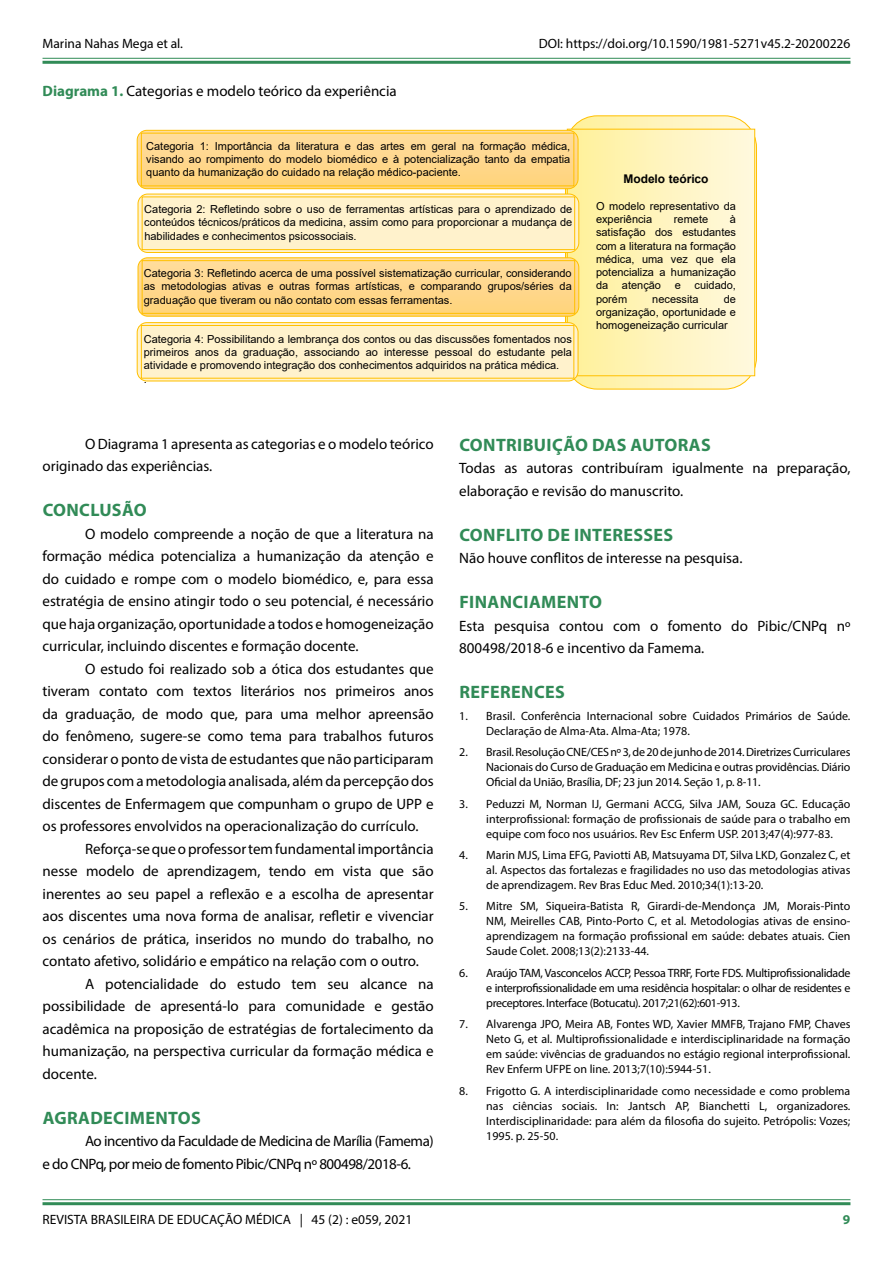
<style>
.page{position:relative;width:893px;height:1263px;background:#fff}
.page>*{position:absolute;margin:0;border:0;box-sizing:border-box;transform-origin:0 0}
.t1{font:700 18px "Myriad Pro";letter-spacing:.02em;color:#318b57}
.t2{font:15px/22.5px "Myriad Pro";color:#000}
.t3{font:15px/22.5px "Myriad Pro";letter-spacing:-.03em;color:#000}
.t4{font:13.5px "Myriad Pro";color:#000}
.t5{font:700 13.5px "Myriad Pro";color:#318b57}
.t6{font:12px/15px "Myriad Pro";color:#000;text-align:justify}
.t7{font:700 12px "Arial";color:#000}
.t8{font:10.95px/13.2px "Arial";color:#000;text-align:justify}
.s1{font-weight:700;color:#318b57}
</style>
<div class="page">
<hr style="left:43px;top:1199px;width:807px;height:1px;background:#318b57">
<hr style="left:43px;top:1202px;width:807px;height:3px;background:#318b57">
<hr style="left:43px;top:58px;width:807px;height:1px;background:#318b57">
<hr style="left:43px;top:61px;width:807px;height:3px;background:#318b57">
<svg style="left:565px;top:116px;width:191px;height:273px;background:#fff3bd"></svg>
<div style="left:565px;top:116px;width:192px;height:273px;border:1px solid #ffc000;border-radius:32px"></div>
<div style="left:567px;top:129px;width:188px;height:247px;background:linear-gradient(to right,#ffef95,#fff9e2)"></div>
<div style="left:567px;top:129px;width:188px;height:247px;border:1px solid #ffc000"></div>
<div style="left:138px;top:258px;width:441px;height:58px;border:1px solid #ffc000;border-radius:10px"></div>
<div style="left:142px;top:261px;width:433px;height:52px;background:linear-gradient(to bottom,#ffdc9e,#ffd47d)"></div>
<div style="left:142px;top:260px;width:433px;height:54px;border:1px solid #ffc000"></div>
<svg style="left:138px;top:194px;width:441px;height:59px;background:#ffdf81"></svg>
<div style="left:142px;top:197px;width:433px;height:53px;background:#fff2cc"></div>
<div style="left:142px;top:197px;width:433px;height:53px;border:1px solid #ffc000"></div>
<svg style="left:137px;top:322px;width:441px;height:59px;background:#ffe083"></svg>
<div style="left:141px;top:325px;width:433px;height:53px;background:#fff2cc"></div>
<div style="left:141px;top:325px;width:433px;height:53px;border:1px solid #ffc000"></div>
<svg style="left:137px;top:130px;width:441px;height:59px"></svg>
<div style="left:137px;top:130px;width:441px;height:59px;border:1px solid #ffc000;border-radius:10px"></div>
<div style="left:141px;top:133px;width:433px;height:53px;background:linear-gradient(to bottom,#ffdc9e,#ffd37c)"></div>
<div style="left:141px;top:133px;width:433px;height:53px;border:1px solid #ffc000"></div>
<p class="t4" style="left:43px;top:35px;width:142px">Marina Nahas Mega et al.</p>
<p class="t4" style="left:539px;top:35px;width:313px">DOI: https://doi.org/10.1590/1981-5271v45.2-20200226</p>
<p class="t2" style="left:43px;top:80px;width:356px"><span class="s1">Diagrama 1.</span> Categorias e modelo teórico da experiência</p>
<p class="t8" style="left:146px;top:139px;width:426px">Categoria 1: Importância da literatura e das artes em geral na formação médica, visando ao rompimento do modelo biomédico e à potencialização tanto da empatia quanto da humanização do cuidado na relação médico-paciente.</p>
<p class="t8" style="left:144px;top:203px;width:430px">Categoria 2: Refletindo sobre o uso de ferramentas artísticas para o aprendizado de conteúdos técnicos/práticos da medicina, assim como para proporcionar a mudança de habilidades e conhecimentos psicossociais.</p>
<p class="t8" style="left:144px;top:267px;width:429px">Categoria 3: Refletindo acerca de uma possível sistematização curricular, considerando as metodologias ativas e outras formas artísticas, e comparando grupos/séries da graduação que tiveram ou não contato com essas ferramentas.</p>
<p class="t8" style="left:144px;top:332px;width:429px;text-align:left">Categoria 4: Possibilitando a lembrança dos contos ou das discussões fomentados nos primeiros anos da graduação, associando ao interesse pessoal do estudante pela atividade e promovendo integração dos conhecimentos adquiridos na prática médica.<br>.</p>
<p class="t7" style="left:623px;top:171px;width:87px">Modelo teórico</p>
<p class="t8" style="left:596px;top:200px;width:142px">O modelo representativo da experiência</p>
<p class="t8" style="left:596px;top:213px;width:142px;text-indent:134px">à satisfação dos estudantes com a literatura na formação médica, uma vez que ela potencializa a humanização da atenção e cuidado, porém</p>
<p class="t8" style="left:674px;top:213px;width:36px">remete</p>
<p class="t8" style="left:596px;top:292px;width:142px;text-indent:128px">de organização, oportunidade e homogeneização curricular</p>
<p class="t8" style="left:652px;top:292px;width:48px">necessita</p>
<p class="t2" style="left:43px;top:432px;width:393px;text-indent:43px">O Diagrama 1 apresenta as categorias e o modelo teórico originado das experiências.</p>
<p class="t1" style="left:43px;top:498px;width:105px">CONCLUSÃO</p>
<p class="t2" style="left:43px;top:522px;width:393px;text-align:justify;text-indent:43px">O modelo compreende a noção de que a literatura na formação médica potencializa a humanização da atenção e do cuidado e rompe com o modelo biomédico, e, para essa estratégia de ensino atingir todo o seu potencial, é necessário que haja organização, oportunidade a todos e homogeneização curricular, incluindo discentes e formação docente.</p>
<p class="t2" style="left:43px;top:657px;width:393px;text-align:justify;text-indent:43px">O estudo foi realizado sob a ótica dos estudantes que tiveram contato com textos literários nos primeiros anos da graduação, de modo que, para uma melhor apreensão do fenômeno, sugere-se como tema para trabalhos futuros considerar o ponto de vista de estudantes que não participaram de grupos com a metodologia analisada, além da percepção dos discentes de Enfermagem que compunham o grupo de UPP e os professores envolvidos na operacionalização do currículo.</p>
<p class="t2" style="left:85px;top:837px;width:350px">Reforça-se que o professor tem fundamental importância</p>
<p class="t2" style="left:43px;top:860px;width:393px">nesse modelo de aprendizagem, tendo em vista que são</p>
<p class="t2" style="left:43px;top:882px;width:393px">inerentes ao seu papel a reflexão e a escolha de apresentar</p>
<p class="t2" style="left:43px;top:905px;width:393px">aos discentes uma nova forma de analisar, refletir e vivenciar</p>
<p class="t2" style="left:43px;top:927px;width:393px">os cenários de prática, inseridos no mundo do trabalho, no</p>
<p class="t2" style="left:43px;top:950px;width:378px">contato afetivo, solidário e empático na relação com o outro.</p>
<p class="t2" style="left:85px;top:972px;width:350px">A potencialidade do estudo tem seu alcance na</p>
<p class="t2" style="left:43px;top:995px;width:393px">possibilidade de apresentá-lo para comunidade e gestão</p>
<p class="t2" style="left:43px;top:1017px;width:393px">acadêmica na proposição de estratégias de fortalecimento da</p>
<p class="t2" style="left:43px;top:1040px;width:393px">humanização, na perspectiva curricular da formação médica e</p>
<p class="t2" style="left:43px;top:1062px;width:56px">docente.</p>
<p class="t1" style="left:43px;top:1106px;width:160px">AGRADECIMENTOS</p>
<p class="t3" style="left:43px;top:1130px;width:393px;text-indent:43px">Ao incentivo da Faculdade de Medicina de Marília (Famema) e do CNPq, por meio de fomento Pibic/CNPq nº 800498/2018-6.</p>
<p class="t1" style="left:459px;top:433px;width:253px">CONTRIBUIÇÃO DAS AUTORAS</p>
<p class="t2" style="left:459px;top:457px;width:393px">Todas as autoras contribuíram igualmente na preparação, elaboração e revisão do manuscrito.</p>
<p class="t1" style="left:459px;top:523px;width:215px">CONFLITO DE INTERESSES</p>
<p class="t2" style="left:459px;top:547px;width:285px">Não houve conflitos de interesse na pesquisa.</p>
<p class="t1" style="left:459px;top:591px;width:144px">FINANCIAMENTO</p>
<p class="t2" style="left:459px;top:614px;width:393px">Esta pesquisa contou com o fomento do Pibic/CNPq nº<br>800498/2018-6 e incentivo da Famema.</p>
<p class="t1" style="left:459px;top:681px;width:107px">REFERENCES</p>
<p class="t6" style="left:486px;top:708px;width:366px;text-indent:-27px">1. Brasil. Conferência Internacional sobre Cuidados Primários de Saúde.<br>Declaração de Alma-Ata. Alma-Ata; 1978.</p>
<p class="t6" style="left:486px;top:744px;width:366px;text-indent:-27px">2. Brasil. Resolução CNE/CES nº 3, de 20 de junho de 2014. Diretrizes Curriculares Nacionais do Curso de Graduação em Medicina e outras providências. Diário Oficial da União, Brasília, DF; 23 jun 2014. Seção 1, p. 8-11.</p>
<p class="t6" style="left:486px;top:796px;width:366px;text-indent:-27px">3. Peduzzi M, Norman IJ, Germani ACCG, Silva JAM, Souza GC. Educação interprofissional: formação de profissionais de saúde para o trabalho em equipe com foco nos usuários. Rev Esc Enferm USP. 2013;47(4):977-83.</p>
<p class="t6" style="left:486px;top:847px;width:366px;text-indent:-27px">4. Marin MJS, Lima EFG, Paviotti AB, Matsuyama DT, Silva LKD, Gonzalez C, et al. Aspectos das fortalezas e fragilidades no uso das metodologias ativas de aprendizagem. Rev Bras Educ Med. 2010;34(1):13-20.</p>
<p class="t6" style="left:486px;top:899px;width:366px;text-indent:-27px">5. Mitre SM, Siqueira-Batista R, Girardi-de-Mendonça JM, Morais-Pinto NM, Meirelles CAB, Pinto-Porto C, et al. Metodologias ativas de ensino&shy;aprendizagem na formação profissional em saúde: debates atuais. Cien Saude Colet. 2008;13(2):2133-44.</p>
<p class="t6" style="left:486px;top:965px;width:366px;text-indent:-27px">6. Araújo TAM, Vasconcelos ACCP, Pessoa TRRF, Forte FDS. Multiprofissionalidade e interprofissionalidade em uma residência hospitalar: o olhar de residentes e preceptores. Interface (Botucatu). 2017;21(62):601-913.</p>
<p class="t6" style="left:486px;top:1016px;width:366px;text-indent:-27px">7. Alvarenga JPO, Meira AB, Fontes WD, Xavier MMFB, Trajano FMP, Chaves Neto G, et al. Multiprofissionalidade e interdisciplinaridade na formação em saúde: vivências de graduandos no estágio regional interprofissional.<br>Rev Enferm UFPE on line. 2013;7(10):5944-51.</p>
<p class="t6" style="left:486px;top:1083px;width:366px;text-indent:-27px">8. Frigotto G. A interdisciplinaridade como necessidade e como problema nas ciências sociais. In: Jantsch AP, Bianchetti L, organizadores.<br>Interdisciplinaridade: para além da filosofia do sujeito. Petrópolis: Vozes; 1995. p. 25-50.</p>
<p class="t4" style="left:43px;top:1211px;width:371px">REVISTA BRASILEIRA DE EDUCAÇÃO MÉDICA | 45 (2) : e059, 2021</p>
<p class="t5" style="left:843px;top:1210px;width:9px">9</p>
</div>
